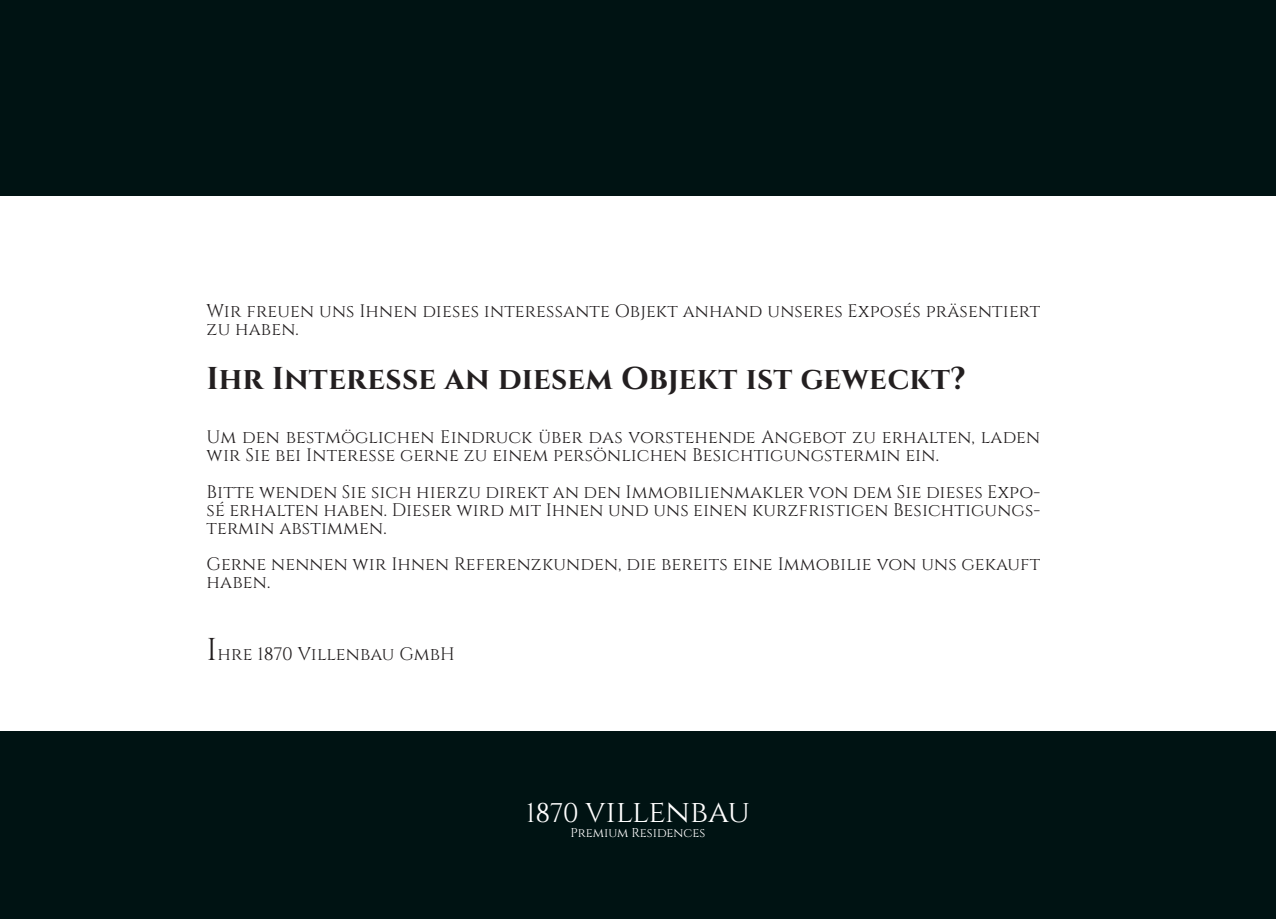
<style>
.page{position:relative;width:1276px;height:919px;background:#fff}
.page>*{position:absolute;margin:0;border:0;box-sizing:border-box;transform-origin:0 0}
.t1{font:700 31.5px "Cinzel";letter-spacing:.01em;color:#231f20}
.t2{font:31.5px "Cinzel";color:#fff}
.t3{font:18px/18px "Cinzel";letter-spacing:.01em;color:#231f20}
.t4{font:12.75px "Cinzel";color:#fff}
.s1{font-size:31.5px}
.s2{font-size:27px}
</style>
<div class="page">
<div style="left:0;top:0;width:1276px;height:196px;background:#001313"></div>
<div style="left:0;top:731px;width:1276px;height:187px;background:#001313"></div>
<p class="t3" style="left:207px;top:303px;width:835px">Wir freuen uns Ihnen dieses interessante Objekt anhand unseres Exposés präsentiert zu haben.</p>
<h1 class="t1" style="left:207px;top:358px;width:760px">Ihr Interesse an diesem Objekt ist geweckt?</h1>
<p class="t3" style="left:207px;top:429px;width:835px">Um den bestmöglichen Eindruck über das vorstehende Angebot zu erhalten, laden wir Sie bei Interesse gerne zu einem persönlichen Besichtigungstermin ein.</p>
<p class="t3" style="left:207px;top:483px;width:835px;text-align:justify">Bitte wenden Sie sich hierzu direkt an den Immobilienmakler von dem Sie dieses Expo&shy;sé erhalten haben. Dieser wird mit Ihnen und uns einen kurzfristigen Besichtigungs&shy;termin abstimmen.</p>
<p class="t3" style="left:207px;top:555px;width:835px">Gerne nennen wir Ihnen Referenzkunden, die bereits eine Immobilie von uns gekauft haben.</p>
<p class="t3" style="left:207px;top:645px;width:249px"><span class="s1">I</span>hre 1870 Villenbau GmbH</p>
<h1 class="t2" style="left:526px;top:791px;width:225px"><span class="s2">1870 V</span>illenbau</h1>
<p class="t4" style="left:570px;top:824px;width:136px">Premium Residences</p>
</div>
